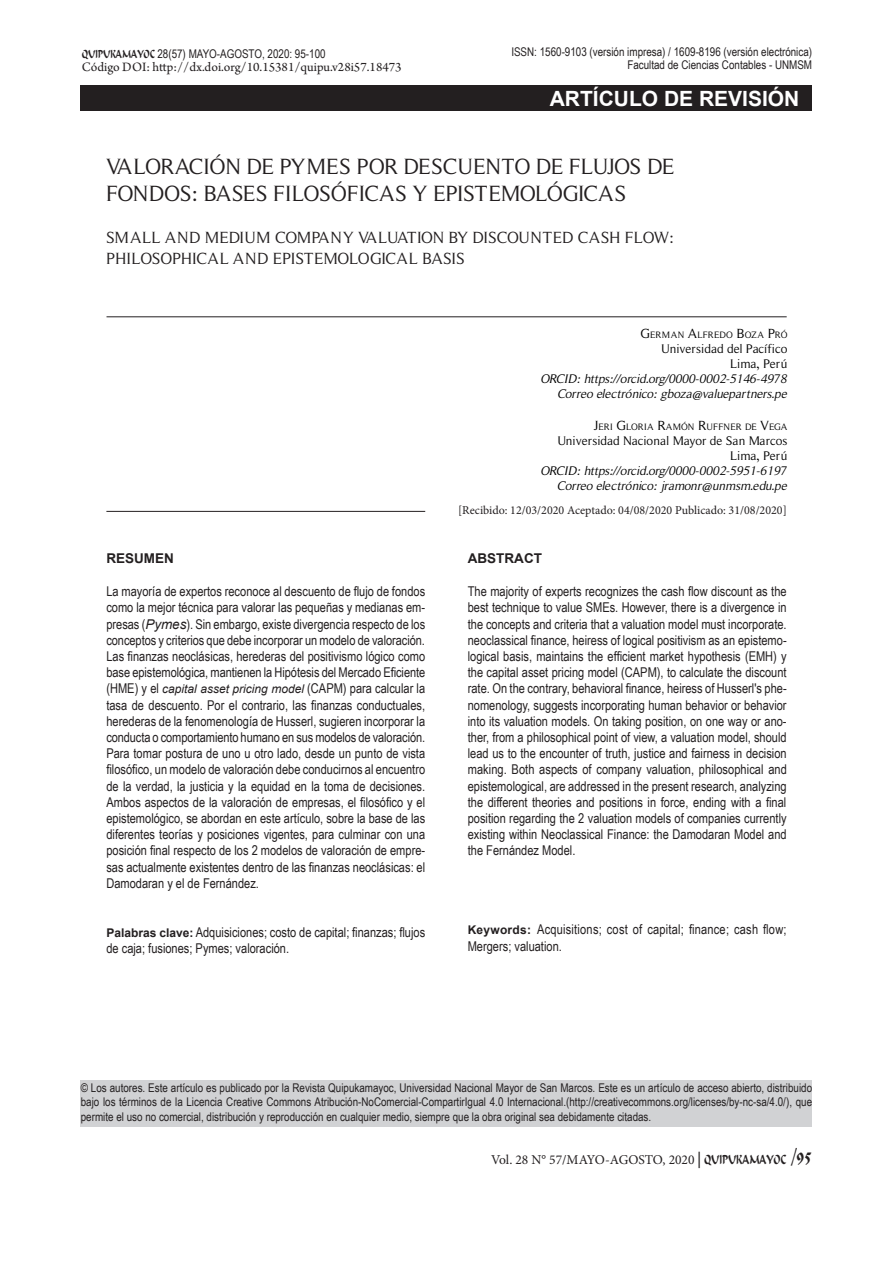
<style>
.page{position:relative;width:893px;height:1263px;background:#fff}
.page>*{position:absolute;margin:0;border:0;box-sizing:border-box;transform-origin:0 0}
.t1{font:22.5px/27px "Roman Serif";letter-spacing:-.01em;color:#231f20}
.t2{font:700 21px "Arial";color:#fff}
.t3{font:16.5px/21px "Roman Serif";color:#231f20}
.t4{font:13.5px/16.2px "Arial Narrow";color:#231f20;text-align:justify}
.t5{font:13.5px "Arno Pro";color:#231f20}
.t6{font:13.5px "Minion Pro";color:#231f20}
.t7{font:700 13.5px "Arial";color:#231f20}
.t8{font:italic 12.75px/15px "Roman Serif";color:#000;text-align:right}
.t9{font:12.75px/15px "Roman Serif";color:#000;text-align:right}
.t10{font:12px/14.4px "Arial Narrow";color:#231f20;text-align:right}
.t11{font:12px "Minion Pro";color:#231f20}
.t12{font:9.45px "Roman Serif";letter-spacing:.02em;color:#000}
.s1{font-family:"Calligrapher";font-weight:100}
.s2{font-size:13.5px}
.s3{font-family:"Arial";font-style:italic}
.s4{font-family:"Arial";font-style:italic;font-size:12px}
.s5{font-family:"Arial";font-weight:700;font-size:12px}
.s6{font-family:"Monotype Corsiva"}
.s7{font-family:"Calligrapher";font-weight:100;font-size:21px}
</style>
<div class="page">
<div style="left:81px;top:85px;width:731px;height:26px;background:#231f20"></div>
<div style="left:81px;top:1080px;width:731px;height:47px;background:#d1d2d4"></div>
<hr style="left:107px;top:316px;width:680px;height:1px;background:#231f20">
<hr style="left:106px;top:511px;width:319px;height:1px;background:#231f20">
<p class="t10" style="left:82px;top:46px;width:245px"><span class="s1">Q</span><span class="s1">UIPUKAMAYOC</span> 28(57) MAYO-AGOSTO, 2020: 95-100</p>
<p class="t5" style="left:82px;top:60px;width:321px">Código DOI: http://dx.doi.org/10.15381/quipu.v28i57.18473</p>
<p class="t10" style="left:511px;top:44px;width:302px;line-height:13.5px">ISSN: 1560-9103 (versión impresa) / 1609-8196 (versión electrónica)<br>Facultad de Ciencias Contables - UNMSM</p>
<h2 class="t2" style="left:550px;top:84px;width:251px">ARTÍCULO DE REVISIÓN</h2>
<h1 class="t1" style="left:106px;top:153px;width:570px">VALORACIÓN DE PYMES POR DESCUENTO DE FLUJOS DE<br>FONDOS: BASES FILOSÓFICAS Y EPISTEMOLÓGICAS</h1>
<p class="t3" style="left:106px;top:227px;width:569px">SMALL AND MEDIUM COMPANY VALUATION BY DISCOUNTED CASH FLOW:<br>PHILOSOPHICAL AND EPISTEMOLOGICAL BASIS</p>
<p class="t12" style="left:640px;top:330px;width:148px"><span class="s2">G</span>ERMAN <span class="s2">A</span>LFREDO <span class="s2">B</span>OZA <span class="s2">P</span>RÓ</p>
<p class="t9" style="left:661px;top:341px;width:128px">Universidad del Pacífico<br>Lima, Perú</p>
<p class="t8" style="left:541px;top:372px;width:248px">ORCID: https://orcid.org/0000-0002-5146-4978<br>Correo electrónico: gboza@valuepartners.pe</p>
<p class="t12" style="left:594px;top:421px;width:195px"><span class="s2">J</span>ERI <span class="s2">G</span>LORIA <span class="s2">R</span>AMÓN <span class="s2">R</span>UFFNER DE <span class="s2">V</span>EGA</p>
<p class="t9" style="left:557px;top:433px;width:232px">Universidad Nacional Mayor de San Marcos<br>Lima, Perú</p>
<p class="t8" style="left:541px;top:463px;width:248px">ORCID: https://orcid.org/0000-0002-5951-6197<br>Correo electrónico: jramonr@unmsm.edu.pe</p>
<p class="t7" style="left:106px;top:549px;width:69px">RESUMEN</p>
<p class="t4" style="left:106px;top:583px;width:320px">La mayoría de expertos reconoce al descuento de flujo de fondos como la mejor técnica para valorar las pequeñas y medianas em&shy;presas (<span class="s3">Pymes</span>). Sin embargo, existe divergencia respecto de los conceptos y criterios que debe incorporar un modelo de valoración.<br>Las finanzas neoclásicas, herederas del positivismo lógico como base epistemológica, mantienen la Hipótesis del Mercado Eficiente (HME) y el <span class="s4">capital asset pricing model</span> (CAPM) para calcular la tasa de descuento. Por el contrario, las finanzas conductuales, herederas de la fenomenología de Husserl, sugieren incorporar la conducta o comportamiento humano en sus modelos de valoración.<br>Para tomar postura de uno u otro lado, desde un punto de vista filosófico, un modelo de valoración debe conducirnos al encuentro de la verdad, la justicia y la equidad en la toma de decisiones.<br>Ambos aspectos de la valoración de empresas, el filosófico y el epistemológico, se abordan en este artículo, sobre la base de las diferentes teorías y posiciones vigentes, para culminar con una posición final respecto de los 2 modelos de valoración de empre&shy;sas actualmente existentes dentro de las finanzas neoclásicas: el Damodaran y el de Fernández.</p>
<p class="t4" style="left:106px;top:924px;width:320px"><span class="s5">Palabras clave:</span> Adquisiciones; costo de capital; finanzas; flujos de caja; fusiones; Pymes; valoración.</p>
<p class="t11" style="left:458px;top:502px;width:330px">[Recibido: 12/03/2020 Aceptado: 04/08/2020 Publicado: 31/08/2020]</p>
<p class="t7" style="left:468px;top:549px;width:76px">ABSTRACT</p>
<p class="t4" style="left:468px;top:583px;width:321px">The majority of experts recognizes the cash flow discount as the best technique to value SMEs. However, there is a divergence in the concepts and criteria that a valuation model must incorporate. neoclassical finance, heiress of logical positivism as an epistemo&shy;logical basis, maintains the efficient market hypothesis (EMH) y the capital asset pricing model (CAPM), to calculate the discount rate. On the contrary, behavioral finance, heiress of Husserl's phe&shy;nomenology, suggests incorporating human behavior or behavior into its valuation models. On taking position, on one way or ano&shy;ther, from a philosophical point of view, a valuation model, should lead us to the encounter of truth, justice and fairness in decision making. Both aspects of company valuation, philosophical and epistemological, are addressed in the present research, analyzing the different theories and positions in force, ending with a final position regarding the 2 valuation models of companies currently existing within Neoclassical Finance: the Damodaran Model and the Fernández Model.</p>
<p class="t4" style="left:468px;top:921px;width:320px"><span class="s5">Keywords:</span> Acquisitions; cost of capital; finance; cash flow;<br>Mergers; valuation.</p>
<p class="t10" style="left:81px;top:1080px;width:733px;text-align:justify">© Los autores. Este artículo es publicado por la Revista Quipukamayoc, Universidad Nacional Mayor de San Marcos. Este es un artículo de acceso abierto, distribuido bajo los términos de la Licencia Creative Commons Atribución-NoComercial-CompartirIgual 4.0 Internacional.(http://creativecommons.org/licenses/by-nc-sa/4.0/), que permite el uso no comercial, distribución y reproducción en cualquier medio, siempre que la obra original sea debidamente citadas.</p>
<p class="t6" style="left:491px;top:1151px;width:323px">Vol. 28 N° 57/MAYO-AGOSTO, 2020<span class="s6">│</span><span class="s1">Q</span><span class="s1">UIPUKAMAYOC</span> <span class="s7">/95</span></p>
</div>
